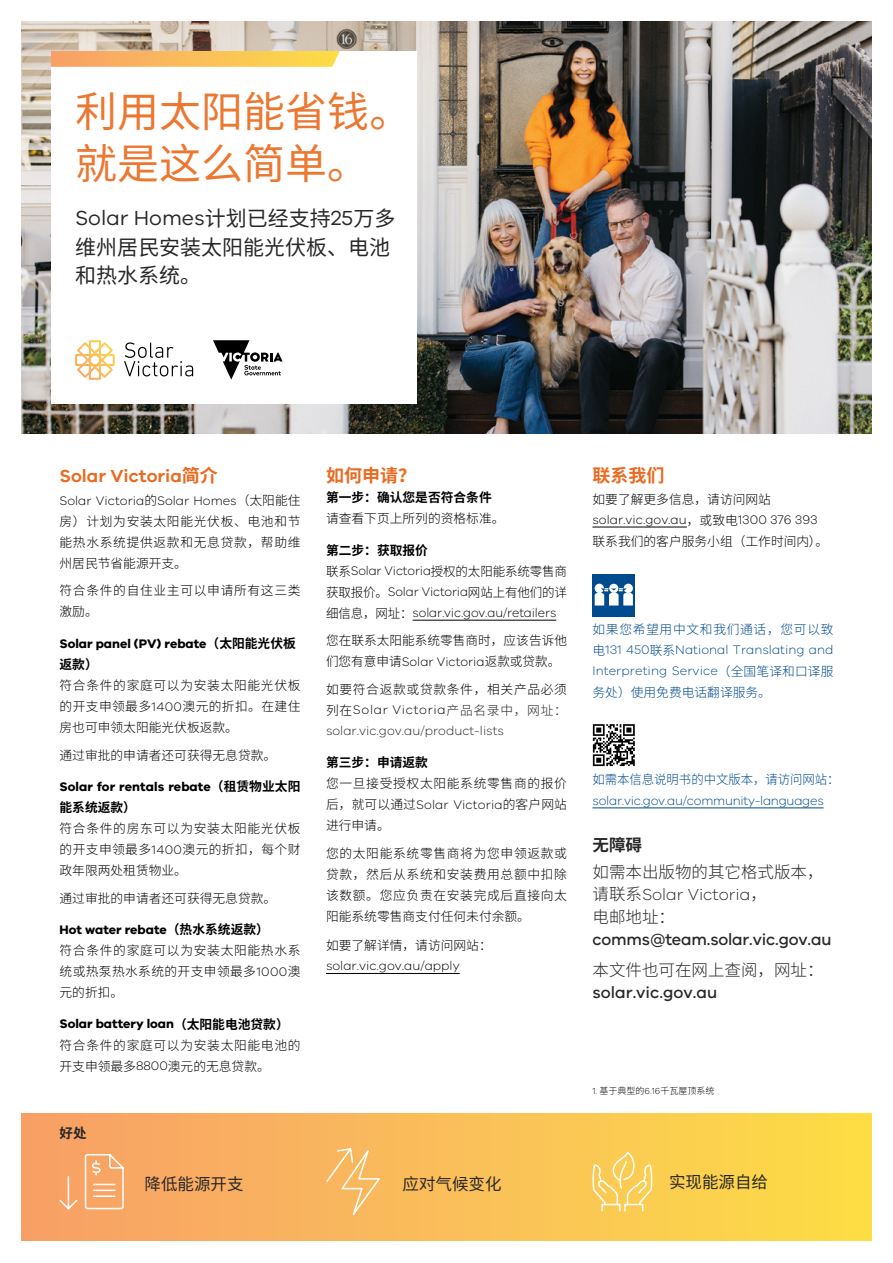
<style>
.page{position:relative;width:893px;height:1263px;background:#fff}
.page>*{position:absolute;margin:0;border:0;box-sizing:border-box;transform-origin:0 0}
.t1{font:42px/52.5px "Noto Sans CJ Ksc";color:#ec7730}
.t2{font:21px/28.5px "Noto Sans CJ Ksc";color:#292829}
.t3{font:21px "VIC";color:#292829}
.t4{font:600 18px "VIC";color:#ea6a20}
.t5{font:700 18px "Noto Sans CJ Ksc";color:#ea6a20}
.t6{font:500 16.5px "VIC";letter-spacing:-.01em;color:#292829}
.t7{font:300 16.5px "Noto Sans CJ Ksc";color:#292829}
.t8{font:16.5px "Noto Sans CJ Ksc";color:#292829}
.t9{font:300 16.5px "VIC";color:#292829}
.t10{font:700 16.5px "Noto Sans CJ Ksc";color:#292829}
.t11{font:700 13.5px "Noto Sans CJ Ksc";color:#292829}
.t12{font:300 12.75px/21px "Noto Sans CJ Ksc";letter-spacing:.03em;color:#000;text-align:justify}
.t13{font:300 12.75px "VIC";color:#000}
.t14{font:300 12.75px/21px "Noto Sans CJ Ksc";letter-spacing:.055em;color:#000}
.t15{font:700 12.75px "VIC";color:#000}
.t16{font:300 12.75px "Noto Sans CJ Ksc";color:#000}
.t17{font:300 12.75px/21px "Noto Sans CJ Ksc";letter-spacing:-.01em;color:#000}
.t18{font:300 12.75px/21px "VIC";color:#004b8d}
.t19{font:300 12.75px/21px "VIC";color:#292829}
.t20{font:300 12.75px "VIC";letter-spacing:-.02em;color:#004b8d}
.t21{font:300 12.75px "Noto Sans CJ Ksc";color:#004b8d}
.t22{font:700 12.75px "Noto Sans CJ Ksc";color:#000}
.t23{font:300 12.75px "Noto Sans CJ Ksc";letter-spacing:.005em;color:#000}
.t24{font:300 12.75px "Noto Sans CJ Ksc";letter-spacing:.055em;color:#004b8d}
.t25{font:300 9px "Noto Sans CJ Ksc";color:#000}
.s1{font-family:"Noto Sans CJ Ksc"}
.s2{font-family:"Noto Sans CJ Ksc";font-weight:700}
.s3{font-family:"VIC"}
.s4{font-weight:700}
.s5{font-family:"Noto Sans CJ Ksc";color:#000}
.s6{color:#000}
</style>
<div class="page">
<hr style="left:413px;top:620px;width:143px;height:1px;background:#000">
<hr style="left:326px;top:973px;width:134px;height:1px;background:#000">
<hr style="left:592px;top:527px;width:95px;height:1px;background:#000">
<hr style="left:592px;top:808px;width:232px;height:1px;background:#004b8d">
<div style="left:592px;top:574px;width:43px;height:42px;background:#004b8d"></div>
<svg style="left:595px;top:584px;width:38px;height:21px"></svg>
<svg style="left:592px;top:724px;width:1px;height:42px"></svg>
<svg style="left:593px;top:724px;width:42px;height:42px"></svg>
<div style="left:21px;top:1113px;width:851px;height:128px;background:linear-gradient(to right,#f89f69,#fcde47)"></div>
<img style="left:21px;top:21px;width:851px;height:413px">
<div style="left:51px;top:51px;width:366px;height:353px;background:#fff"></div>
<svg style="left:75px;top:340px;width:40px;height:40px"></svg>
<svg style="left:124px;top:342px;width:69px;height:34px"></svg>
<svg style="left:213px;top:340px;width:70px;height:40px"></svg>
<svg style="left:58px;top:1151px;width:67px;height:60px;background:#f8af78"></svg>
<svg style="left:325px;top:1147px;width:57px;height:76px;background:#f9bd6a"></svg>
<svg style="left:591px;top:1150px;width:63px;height:62px;background:#fbd26a"></svg>
<svg style="left:51px;top:51px;width:289px;height:16px;background:#fabf5c"></svg>
<h1 class="t1" style="left:75px;top:86px;width:338px">利用太阳能省钱。就是这么简单。</h1>
<h2 class="t3" style="left:75px;top:205px;width:322px">Solar Homes<span class="s1">计划已经支持</span>25<span class="s1">万多</span></h2>
<h2 class="t2" style="left:75px;top:233px;width:316px">维州居民安装太阳能光伏板、电池和热水系统。</h2>
<h3 class="t4" style="left:60px;top:464px;width:160px">Solar Victoria<span class="s2">简介</span></h3>
<p class="t13" style="left:60px;top:493px;width:242px">Solar Victoria<span class="s1">的</span>Solar Homes<span class="s1">（太阳能住</span></p>
<p class="t12" style="left:60px;top:511px;width:242px">房）计划为安装太阳能光伏板、电池和节能热水系统提供返款和无息贷款，帮助维州居民节省能源开支。</p>
<p class="t14" style="left:60px;top:581px;width:242px">符合条件的自住业主可以申请所有这三类激励。</p>
<p class="t15" style="left:60px;top:635px;width:238px">Solar panel (PV) rebate<span class="s1">（太阳能光伏板</span></p>
<p class="t22" style="left:60px;top:657px;width:40px">返款）</p>
<p class="t12" style="left:60px;top:675px;width:242px">符合条件的家庭可以为安装太阳能光伏板的开支申领最多<span class="s3">1400</span>澳元的折扣。在建住房也可申领太阳能光伏板返款。</p>
<p class="t16" style="left:60px;top:748px;width:218px">通过审批的申请者还可获得无息贷款。</p>
<p class="t15" style="left:60px;top:778px;width:242px">Solar for rentals rebate<span class="s1">（租赁物业太阳</span></p>
<p class="t22" style="left:60px;top:800px;width:78px">能系统返款）</p>
<p class="t12" style="left:60px;top:818px;width:242px">符合条件的房东可以为安装太阳能光伏板的开支申领最多<span class="s3">1400</span>澳元的折扣，每个财政年限两处租赁物业。</p>
<p class="t16" style="left:60px;top:891px;width:218px">通过审批的申请者还可获得无息贷款。</p>
<p class="t15" style="left:60px;top:921px;width:211px">Hot water rebate<span class="s1">（热水系统返款）</span></p>
<p class="t12" style="left:60px;top:940px;width:242px">符合条件的家庭可以为安装太阳能热水系统或热泵热水系统的开支申领最多<span class="s3">1000</span>澳元的折扣。</p>
<p class="t15" style="left:60px;top:1016px;width:231px">Solar battery loan<span class="s1">（太阳能电池贷款）</span></p>
<p class="t14" style="left:60px;top:1035px;width:242px">符合条件的家庭可以为安装太阳能电池的开支申领最多<span class="s3">8800</span>澳元的无息贷款。</p>
<p class="t11" style="left:60px;top:1125px;width:28px">好处</p>
<h3 class="t5" style="left:326px;top:466px;width:92px">如何申请？</h3>
<p class="t22" style="left:326px;top:490px;width:167px">第一步：确认您是否符合条件</p>
<p class="t16" style="left:326px;top:511px;width:180px">请查看下页上所列的资格标准。</p>
<p class="t17" style="left:326px;top:540px;width:242px"><span class="s4">第二步：获取报价<br></span>联系<span class="s3">Solar Victoria</span>授权的太阳能系统零售商获取报价。<span class="s3">Solar Victoria</span>网站上有他们的详</p>
<p class="t13" style="left:326px;top:605px;width:232px"><span class="s1">细信息，网址：</span>solar.vic.gov.au/retailers</p>
<p class="t23" style="left:326px;top:633px;width:242px">您在联系太阳能系统零售商时，应该告诉他</p>
<p class="t13" style="left:326px;top:654px;width:236px"><span class="s1">们您有意申请</span>Solar Victoria<span class="s1">返款或贷款。</span></p>
<p class="t14" style="left:326px;top:679px;width:242px">如要符合返款或贷款条件，相关产品必须</p>
<p class="t19" style="left:326px;top:699px;width:242px"><span class="s5">列在</span><span class="s6">Solar Victoria</span><span class="s1">产品名录中，网址：</span>solar.vic.gov.au/product-lists</p>
<p class="t22" style="left:326px;top:755px;width:104px">第三步：申请返款</p>
<p class="t14" style="left:326px;top:773px;width:242px">您一旦接受授权太阳能系统零售商的报价</p>
<p class="t13" style="left:326px;top:797px;width:242px"><span class="s1">后，就可以通过</span>Solar Victoria<span class="s1">的客户网站</span></p>
<p class="t14" style="left:326px;top:812px;width:242px;line-height:27.5px">进行申请。<br>您的太阳能系统零售商将为您申领返款或</p>
<p class="t12" style="left:326px;top:864px;width:242px">贷款，然后从系统和安装费用总额中扣除该数额。您应负责在安装完成后直接向太阳能系统零售商支付任何未付余额。</p>
<p class="t16" style="left:326px;top:938px;width:167px">如要了解详情，请访问网站：</p>
<p class="t13" style="left:326px;top:958px;width:135px">solar.vic.gov.au/apply</p>
<h3 class="t5" style="left:592px;top:466px;width:73px">联系我们</h3>
<p class="t16" style="left:592px;top:492px;width:180px">如要了解更多信息，请访问网站</p>
<p class="t13" style="left:592px;top:512px;width:227px">solar.vic.gov.au<span class="s1">，或致电</span>1300 376 393</p>
<p class="t16" style="left:592px;top:534px;width:237px">联系我们的客户服务小组（工作时间内）。</p>
<p class="t24" style="left:592px;top:622px;width:242px">如果您希望用中文和我们通话，您可以致</p>
<p class="t18" style="left:592px;top:639px;width:242px"><span class="s1">电</span>131 450<span class="s1">联系</span>National Translating and<br>Interpreting Service<span class="s1">（全国笔译和口译服</span></p>
<p class="t21" style="left:592px;top:685px;width:180px">务处）使用免费电话翻译服务。</p>
<p class="t21" style="left:592px;top:773px;width:249px">如需本信息说明书的中文版本，请访问网站：</p>
<p class="t20" style="left:592px;top:793px;width:233px">solar.vic.gov.au/community-languages</p>
<p class="t10" style="left:592px;top:836px;width:51px">无障碍</p>
<p class="t7" style="left:592px;top:862px;width:232px">如需本出版物的其它格式版本，</p>
<p class="t9" style="left:592px;top:884px;width:176px"><span class="s1">请联系</span>Solar Victoria<span class="s1">，</span></p>
<p class="t7" style="left:592px;top:907px;width:84px">电邮地址：</p>
<p class="t6" style="left:592px;top:929px;width:240px">comms@team.solar.vic.gov.au</p>
<p class="t7" style="left:592px;top:961px;width:232px">本文件也可在网上查阅，网址：</p>
<p class="t6" style="left:592px;top:982px;width:126px">solar.vic.gov.au</p>
<p class="t25" style="left:592px;top:1086px;width:123px"><span class="s3">1.</span> 基于典型的<span class="s3">6.16</span>千瓦屋顶系统</p>
<p class="t8" style="left:145px;top:1175px;width:100px">降低能源开支</p>
<p class="t8" style="left:403px;top:1175px;width:100px">应对气候变化</p>
<p class="t8" style="left:669px;top:1173px;width:100px">实现能源自给</p>
</div>
